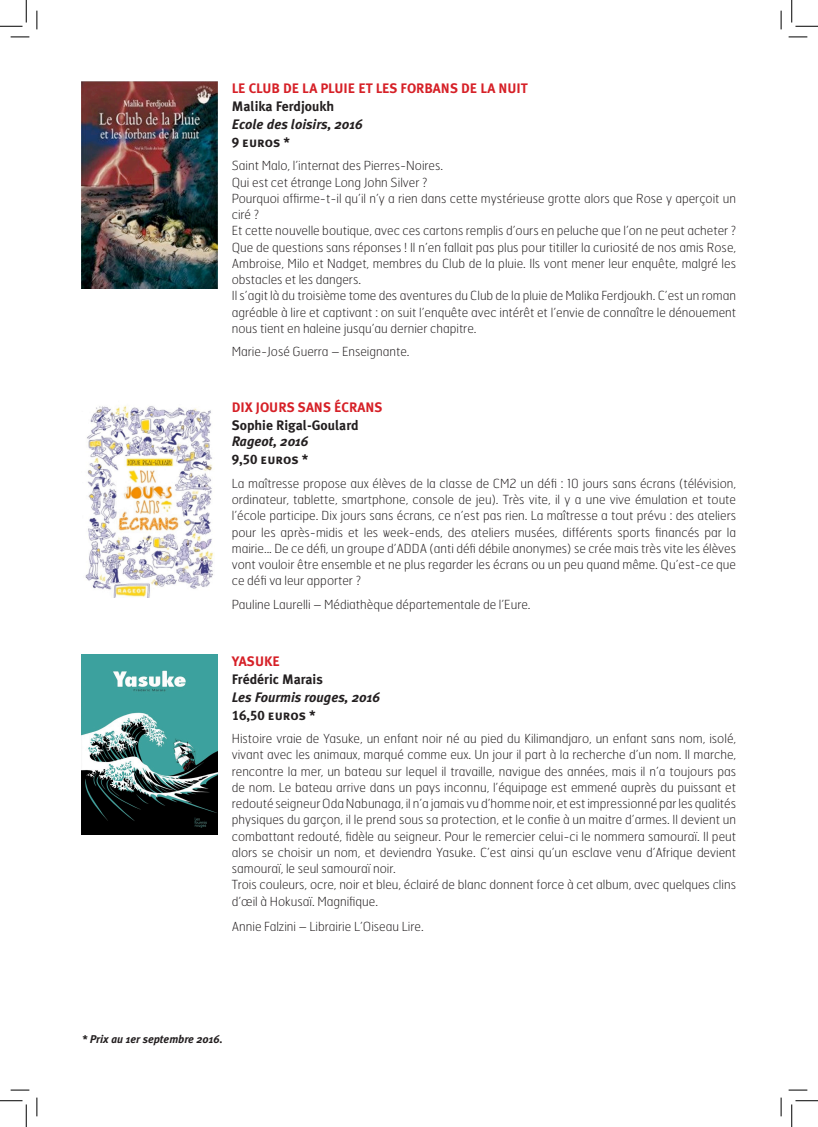
<style>
.page{position:relative;width:818px;height:1127px;background:#fff}
.page>*{position:absolute;margin:0;border:0;box-sizing:border-box;transform-origin:0 0}
.t1{font:700 13.75px "Meta Plus";color:#d62027}
.t2{font:italic 700 13.75px "Meta Plus";color:#231f20}
.t3{font:700 13.75px "Meta Plus";color:#231f20}
.t4{font:13.75px "Meta Plus Bold Caps";color:#231f20}
.t5{font:100 12.5px/16.2px "Hermes";color:#231f20;text-align:justify}
.t6{font:italic 700 11.25px "Meta Plus";color:#231f20}
</style>
<div class="page">
<img style="left:82px;top:82px;width:135px;height:206px">
<img style="left:85px;top:406px;width:128px;height:191px">
<img style="left:82px;top:654px;width:135px;height:180px">
<svg style="left:11px;top:36px;width:18px;height:2px"></svg>
<svg style="left:788px;top:36px;width:19px;height:2px"></svg>
<svg style="left:11px;top:1089px;width:18px;height:1px"></svg>
<svg style="left:788px;top:1089px;width:19px;height:1px"></svg>
<svg style="left:36px;top:11px;width:2px;height:18px"></svg>
<svg style="left:36px;top:1097px;width:2px;height:18px"></svg>
<svg style="left:780px;top:11px;width:2px;height:18px"></svg>
<svg style="left:780px;top:1097px;width:2px;height:18px"></svg>
<svg style="left:0;top:0;width:27px;height:27px"></svg>
<svg style="left:0;top:1100px;width:27px;height:26px"></svg>
<svg style="left:791px;top:0;width:27px;height:27px"></svg>
<svg style="left:791px;top:1100px;width:27px;height:26px"></svg>
<p class="t1" style="left:232px;top:80px;width:298px">LE CLUB DE LA PLUIE ET LES FORBANS DE LA NUIT</p>
<p class="t3" style="left:232px;top:98px;width:104px">Malika Ferdjoukh</p>
<p class="t2" style="left:232px;top:116px;width:133px">Ecole des loisirs, 2016</p>
<p class="t4" style="left:232px;top:134px;width:60px">9 euros *</p>
<p class="t5" style="left:232px;top:157px;width:213px">Saint Malo, l’internat des Pierres-Noires.</p>
<p class="t5" style="left:232px;top:173px;width:197px">Qui est cet étrange Long John Silver ?</p>
<p class="t5" style="left:232px;top:190px;width:506px">Pourquoi affirme-t-il qu’il n’y a rien dans cette mystérieuse grotte alors que Rose y aperçoit un ciré ?</p>
<p class="t5" style="left:232px;top:222px;width:506px">Et cette nouvelle boutique, avec ces cartons remplis d’ours en peluche que l’on ne peut acheter ?</p>
<p class="t5" style="left:232px;top:238px;width:506px">Que de questions sans réponses ! Il n’en fallait pas plus pour titiller la curiosité de nos amis Rose, Ambroise, Milo et Nadget, membres du Club de la pluie. Ils vont mener leur enquête, malgré les obstacles et les dangers.</p>
<p class="t5" style="left:232px;top:287px;width:506px">Il s’agit là du troisième tome des aventures du Club de la pluie de Malika Ferdjoukh. C’est un roman agréable à lire et captivant : on suit l’enquête avec intérêt et l’envie de connaître le dénouement nous tient en haleine jusqu’au dernier chapitre.</p>
<p class="t5" style="left:232px;top:343px;width:179px">Marie-José Guerra – Enseignante.</p>
<p class="t1" style="left:232px;top:399px;width:152px">DIX JOURS SANS ÉCRANS</p>
<p class="t3" style="left:232px;top:417px;width:128px">Sophie Rigal-Goulard</p>
<p class="t2" style="left:232px;top:433px;width:78px">Rageot, 2016</p>
<p class="t4" style="left:232px;top:451px;width:78px">9,50 euros *</p>
<p class="t5" style="left:232px;top:474px;width:506px">La maîtresse propose aux élèves de la classe de CM2 un défi : 10 jours sans écrans (télévision, ordinateur, tablette, smartphone, console de jeu). Très vite, il y a une vive émulation et toute l’école participe. Dix jours sans écrans, ce n’est pas rien. La maîtresse a tout prévu : des ateliers pour les après-midis et les week-ends, des ateliers musées, différents sports financés par la mairie... De ce défi, un groupe d’ADDA (anti défi débile anonymes) se crée mais très vite les élèves vont vouloir être ensemble et ne plus regarder les écrans ou un peu quand même. Qu’est-ce que ce défi va leur apporter ?</p>
<p class="t5" style="left:232px;top:595px;width:300px">Pauline Laurelli – Médiathèque départementale de l’Eure.</p>
<p class="t1" style="left:232px;top:652px;width:50px">YASUKE</p>
<p class="t3" style="left:232px;top:670px;width:93px">Frédéric Marais</p>
<p class="t2" style="left:232px;top:688px;width:150px">Les Fourmis rouges, 2016</p>
<p class="t4" style="left:232px;top:706px;width:86px">16,50 euros *</p>
<p class="t5" style="left:232px;top:730px;width:506px">Histoire vraie de Yasuke, un enfant noir né au pied du Kilimandjaro, un enfant sans nom, isolé, vivant avec les animaux, marqué comme eux. Un jour il part à la recherche d’un nom. Il marche, rencontre la mer, un bateau sur lequel il travaille, navigue des années, mais il n’a toujours pas de nom. Le bateau arrive dans un pays inconnu, l’équipage est emmené auprès du puissant et redouté seigneur Oda Nabunaga, il n’a jamais vu d’homme noir, et est impressionné par les qualités physiques du garçon, il le prend sous sa protection, et le confie à un maitre d’armes. Il devient un combattant redouté, fidèle au seigneur. Pour le remercier celui-ci le nommera samouraï. Il peut alors se choisir un nom, et deviendra Yasuke. C’est ainsi qu’un esclave venu d’Afrique devient samouraï, le seul samouraï noir.</p>
<p class="t5" style="left:232px;top:876px;width:506px">Trois couleurs, ocre, noir et bleu, éclairé de blanc donnent force à cet album, avec quelques clins d’œil à Hokusaï. Magnifique.</p>
<p class="t5" style="left:232px;top:917px;width:193px">Annie Falzini – Librairie L’Oiseau Lire.</p>
<p class="t6" style="left:82px;top:1032px;width:142px">* Prix au 1er septembre 2016.</p>
</div>
